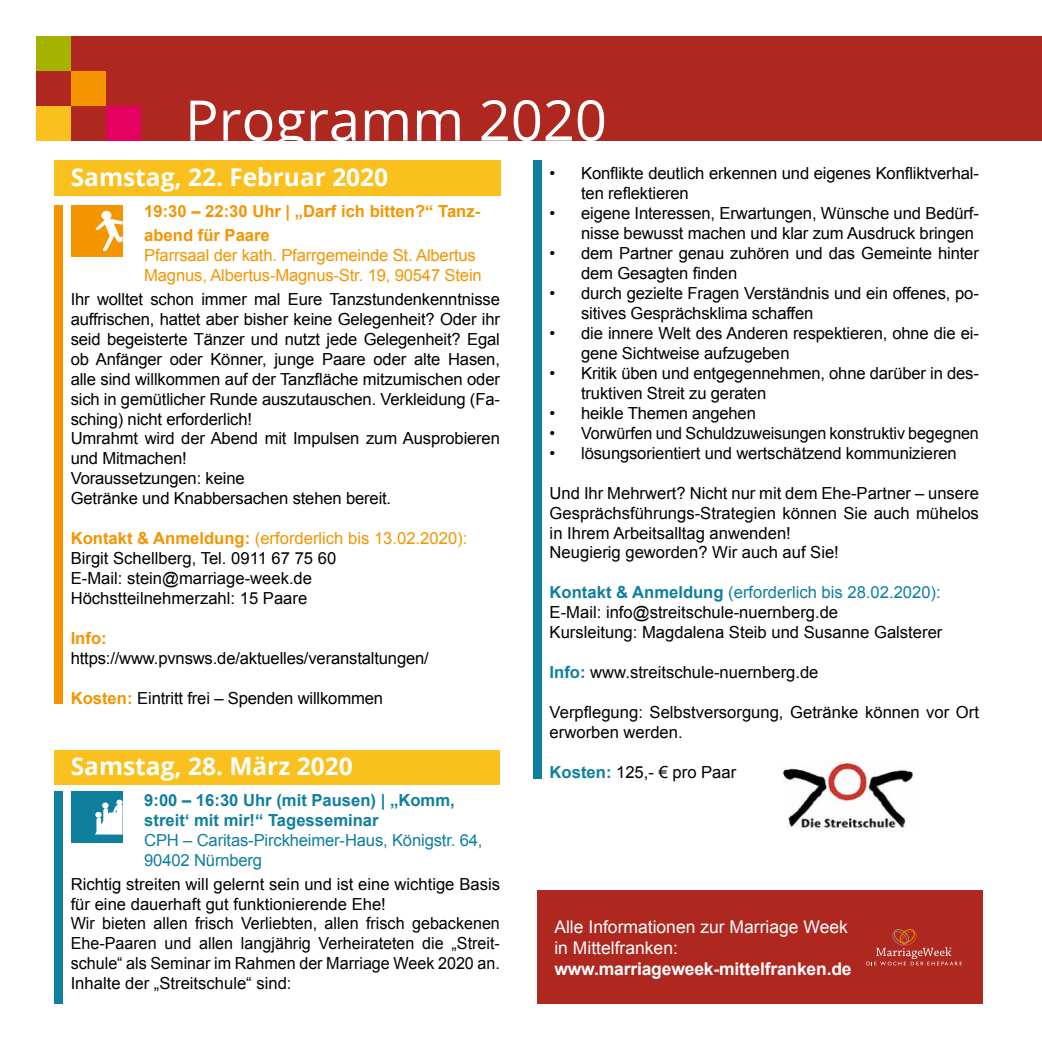
<style>
.page{position:relative;width:1042px;height:1042px;background:#fff}
.page>*{position:absolute;margin:0;border:0;box-sizing:border-box;transform-origin:0 0}
.t1{font:56px "Open Sans";color:#fff}
.t2{font:700 24.5px "Open Sans";color:#fff}
.t3{font:17.5px/21px "Arial";color:#fff}
.t4{font:700 17.5px "Arial";letter-spacing:-.01em;color:#fff}
.t5{font:16.62px/19.9px "Arial";letter-spacing:-.01em;color:#000}
.t6{font:16.62px/19.9px "Arial";letter-spacing:-.01em;color:#f49500}
.t7{font:700 16.62px/19.9px "Arial";color:#0f7f9e}
.t8{font:700 16.62px/24.5px "Arial";color:#f49500}
.t9{font:16.62px/19.9px "Arial";letter-spacing:-.01em;color:#0f7f9e}
.s1{font-weight:700;color:#f49500}
.s2{color:#f49500}
.s3{font-weight:700;color:#0f7f9e}
.s4{color:#0f7f9e}
</style>
<div class="page">
<div style="left:36px;top:36px;width:1006px;height:104px;background:#ae2820"></div>
<div style="left:36px;top:36px;width:35px;height:35px;background:#a4b300"></div>
<div style="left:71px;top:71px;width:35px;height:35px;background:#f49500"></div>
<div style="left:106px;top:106px;width:34px;height:34px;background:#e60061"></div>
<div style="left:36px;top:106px;width:35px;height:34px;background:#fac01d"></div>
<div style="left:55px;top:750px;width:445px;height:35px;background:#fac01d"></div>
<div style="left:55px;top:161px;width:446px;height:35px;background:#fac01d"></div>
<div style="left:533px;top:161px;width:9px;height:618px;background:#0f7f9e"></div>
<div style="left:55px;top:205px;width:8px;height:498px;background:#f49500"></div>
<div style="left:71px;top:205px;width:52px;height:52px;background:#f49500"></div>
<svg style="left:95px;top:211px;width:28px;height:41px"></svg>
<div style="left:55px;top:791px;width:8px;height:213px;background:#0f7f9e"></div>
<img style="left:783px;top:761px;width:130px;height:68px">
<div style="left:71px;top:791px;width:52px;height:52px;background:#0f7f9e"></div>
<svg style="left:95px;top:799px;width:28px;height:35px"></svg>
<div style="left:102px;top:802px;width:7px;height:6px;background:#fff;border-radius:50%"></div>
<div style="left:537px;top:890px;width:446px;height:114px;background:#ae2820"></div>
<svg style="left:866px;top:929px;width:96px;height:36px"></svg>
<h1 class="t1" style="left:185px;top:82px;width:423px">Programm 2020</h1>
<h2 class="t2" style="left:71px;top:160px;width:319px">Samstag, 22. Februar 2020</h2>
<p class="t8" style="left:144px;top:199px;width:337px">19:30 – 22:30 Uhr | „Darf ich bitten?“ Tanz&shy;abend für Paare</p>
<p class="t6" style="left:144px;top:246px;width:339px">Pfarrsaal der kath. Pfarrgemeinde St. Albertus<br>Magnus, Albertus-Magnus-Str. 19, 90547 Stein</p>
<p class="t5" style="left:71px;top:289px;width:431px">Ihr wolltet schon immer mal Eure Tanzstundenkenntnisse auffrischen, hattet aber bisher keine Gelegenheit? Oder ihr seid begeisterte Tänzer und nutzt jede Gelegenheit? Egal ob Anfänger oder Könner, junge Paare oder alte Hasen, alle sind willkommen auf der Tanzfläche mitzumischen oder sich in gemütlicher Runde auszutauschen. Verkleidung (Fa&shy;sching) nicht erforderlich!<br>Umrahmt wird der Abend mit Impulsen zum Ausprobieren und Mitmachen!<br>Voraussetzungen: keine<br>Getränke und Knabbersachen stehen bereit.</p>
<p class="t5" style="left:71px;top:528px;width:398px"><span class="s1">Kontakt &amp; Anmeldung:</span> <span class="s2">(erforderlich bis 13.02.2020):<br></span>Birgit Schellberg, Tel. 0911 67 75 60<br>E-Mail: stein@marriage-week.de Höchstteilnehmerzahl: 15 Paare</p>
<p class="t8" style="left:71px;top:626px;width:38px">Info:</p>
<p class="t5" style="left:71px;top:648px;width:360px">https://www.pvnsws.de/aktuelles/veranstaltungen/</p>
<p class="t5" style="left:71px;top:688px;width:314px"><span class="s1">Kosten:</span> Eintritt frei – Spenden willkommen</p>
<p class="t5" style="left:581px;top:164px;width:399px;text-indent:-32px">• Konflikte deutlich erkennen und eigenes Konfliktverhal&shy;ten reflektieren</p>
<p class="t5" style="left:550px;top:204px;width:431px;text-align:right">• eigene Interessen, Erwartungen, Wünsche und Bedürf&shy;nisse bewusst machen und klar zum Ausdruck bringen</p>
<p class="t5" style="left:581px;top:243px;width:399px;text-indent:-32px">• dem Partner genau zuhören und das Gemeinte hinter dem Gesagten finden</p>
<p class="t5" style="left:581px;top:283px;width:399px;text-indent:-32px">• durch gezielte Fragen Verständnis und ein offenes, po&shy;sitives Gesprächsklima schaffen</p>
<p class="t5" style="left:581px;top:323px;width:399px;text-indent:-32px">• die innere Welt des Anderen respektieren, ohne die ei&shy;gene Sichtweise aufzugeben</p>
<p class="t5" style="left:581px;top:363px;width:399px;text-indent:-32px">• Kritik üben und entgegennehmen, ohne darüber in des&shy;truktiven Streit zu geraten</p>
<p class="t5" style="left:550px;top:403px;width:208px">• heikle Themen angehen</p>
<p class="t5" style="left:550px;top:423px;width:431px">• Vorwürfen und Schuldzuweisungen konstruktiv begegnen</p>
<p class="t5" style="left:550px;top:443px;width:408px">• lösungsorientiert und wertschätzend kommunizieren</p>
<p class="t5" style="left:550px;top:483px;width:431px">Und Ihr Mehrwert? Nicht nur mit dem Ehe-Partner – unsere Gesprächsführungs-Strategien können Sie auch mühelos in Ihrem Arbeitsalltag anwenden!<br>Neugierig geworden? Wir auch auf Sie!</p>
<p class="t5" style="left:550px;top:583px;width:394px"><span class="s3">Kontakt &amp; Anmeldung</span> <span class="s4">(erforderlich bis 28.02.2020):<br></span>E-Mail: info@streitschule-nuernberg.de<br>Kursleitung: Magdalena Steib und Susanne Galsterer</p>
<p class="t5" style="left:550px;top:662px;width:270px"><span class="s3">Info:</span> www.streitschule-nuernberg.de</p>
<p class="t5" style="left:550px;top:702px;width:431px">Verpflegung: Selbstversorgung, Getränke können vor Ort erworben werden.</p>
<p class="t5" style="left:550px;top:762px;width:188px"><span class="s3">Kosten:</span> 125,- € pro Paar</p>
<h2 class="t2" style="left:71px;top:749px;width:283px">Samstag, 28. März 2020</h2>
<p class="t7" style="left:144px;top:791px;width:312px">9:00 – 16:30 Uhr (mit Pausen) | „Komm, streit‘ mit mir!“ Tagesseminar</p>
<p class="t9" style="left:144px;top:830px;width:340px">CPH – Caritas-Pirckheimer-Haus, Königstr. 64,<br>90402 Nürnberg</p>
<p class="t5" style="left:71px;top:874px;width:431px">Richtig streiten will gelernt sein und ist eine wichtige Basis für eine dauerhaft gut funktionierende Ehe!<br>Wir bieten allen frisch Verliebten, allen frisch gebackenen Ehe-Paaren und allen langjährig Verheirateten die „Streit&shy;schule“ als Seminar im Rahmen der Marriage Week 2020 an.<br>Inhalte der „Streitschule“ sind:</p>
<p class="t3" style="left:554px;top:916px;width:295px">Alle Informationen zur Marriage Week in Mittelfranken:</p>
<p class="t4" style="left:554px;top:957px;width:299px">www.marriageweek-mittelfranken.de</p>
</div>
